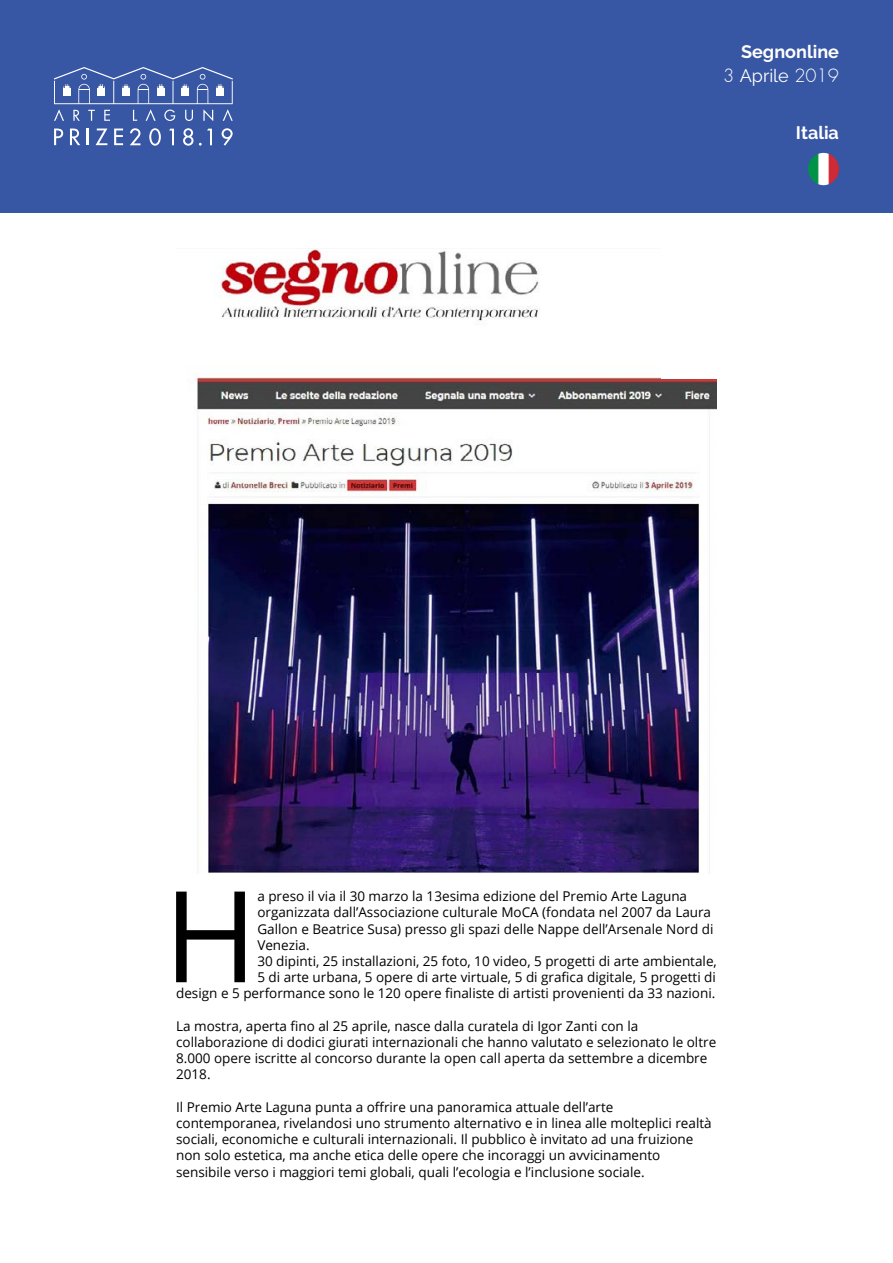
<style>
.page{position:relative;width:893px;height:1263px;background:#fff}
.page>*{position:absolute;margin:0;border:0;box-sizing:border-box;transform-origin:0 0}
.t1{font:126.9px "Open Sans";color:#000}
.t2{font:700 18px/24px "Raleway";color:#fff;text-align:right}
.t3{font:13.5px/16.2px "Open Sans";color:#000}
.s1{font-family:"Futura";font-weight:300}
.s2{font-weight:400}
</style>
<div class="page">
<div style="left:0;top:0;width:893px;height:213px;background:#3756a3"></div>
<svg style="left:54px;top:67px;width:179px;height:54px"></svg>
<svg style="left:54px;top:129px;width:9px;height:16px"></svg>
<svg style="left:70px;top:129px;width:10px;height:16px"></svg>
<svg style="left:87px;top:129px;width:2px;height:16px"></svg>
<svg style="left:96px;top:129px;width:11px;height:16px"></svg>
<svg style="left:114px;top:129px;width:9px;height:16px"></svg>
<svg style="left:130px;top:128px;width:10px;height:17px"></svg>
<svg style="left:149px;top:128px;width:12px;height:18px"></svg>
<svg style="left:169px;top:129px;width:5px;height:16px"></svg>
<svg style="left:183px;top:128px;width:10px;height:18px"></svg>
<svg style="left:222px;top:128px;width:11px;height:18px"></svg>
<svg style="left:199px;top:129px;width:13px;height:17px"></svg>
<img style="left:808px;top:153px;width:31px;height:32px">
<img style="left:188px;top:248px;width:529px;height:626px">
<div style="left:662px;top:236px;width:119px;height:143px;background:#fff"></div>
<h2 class="t2" style="left:723px;top:40px;width:117px">Segnonline<br><span class="s1">3</span> <span class="s2">Aprile</span> <span class="s1">2019</span></h2>
<h2 class="t2" style="left:796px;top:121px;width:45px">Italia</h2>
<h1 class="t1" style="left:164px;top:849px;width:95px">H</h1>
<p class="t3" style="left:257px;top:888px;width:431px">a preso il via il 30 marzo la 13esima edizione del Premio Arte Laguna</p>
<p class="t3" style="left:257px;top:904px;width:455px">organizzata dall’Associazione culturale MoCA (fondata nel 2007 da Laura</p>
<p class="t3" style="left:257px;top:920px;width:458px">Gallon e Beatrice Susa) presso gli spazi delle Nappe dell’Arsenale Nord di</p>
<p class="t3" style="left:257px;top:936px;width:54px">Venezia.</p>
<p class="t3" style="left:257px;top:953px;width:461px">30 dipinti, 25 installazioni, 25 foto, 10 video, 5 progetti di arte ambientale,</p>
<p class="t3" style="left:257px;top:969px;width:460px">5 di arte urbana, 5 opere di arte virtuale, 5 di grafica digitale, 5 progetti di</p>
<p class="t3" style="left:176px;top:985px;width:541px">design e 5 performance sono le 120 opere finaliste di artisti provenienti da 33 nazioni.</p>
<p class="t3" style="left:176px;top:1017px;width:542px">La mostra, aperta fino al 25 aprile, nasce dalla curatela di Igor Zanti con la collaborazione di dodici giurati internazionali che hanno valutato e selezionato le oltre 8.000 opere iscritte al concorso durante la open call aperta da settembre a dicembre 2018.</p>
<p class="t3" style="left:176px;top:1098px;width:537px">Il Premio Arte Laguna punta a offrire una panoramica attuale dell’arte contemporanea, rivelandosi uno strumento alternativo e in linea alle molteplici realtà sociali, economiche e culturali internazionali. Il pubblico è invitato ad una fruizione non solo estetica, ma anche etica delle opere che incoraggi un avvicinamento sensibile verso i maggiori temi globali, quali l’ecologia e l’inclusione sociale.</p>
</div>
